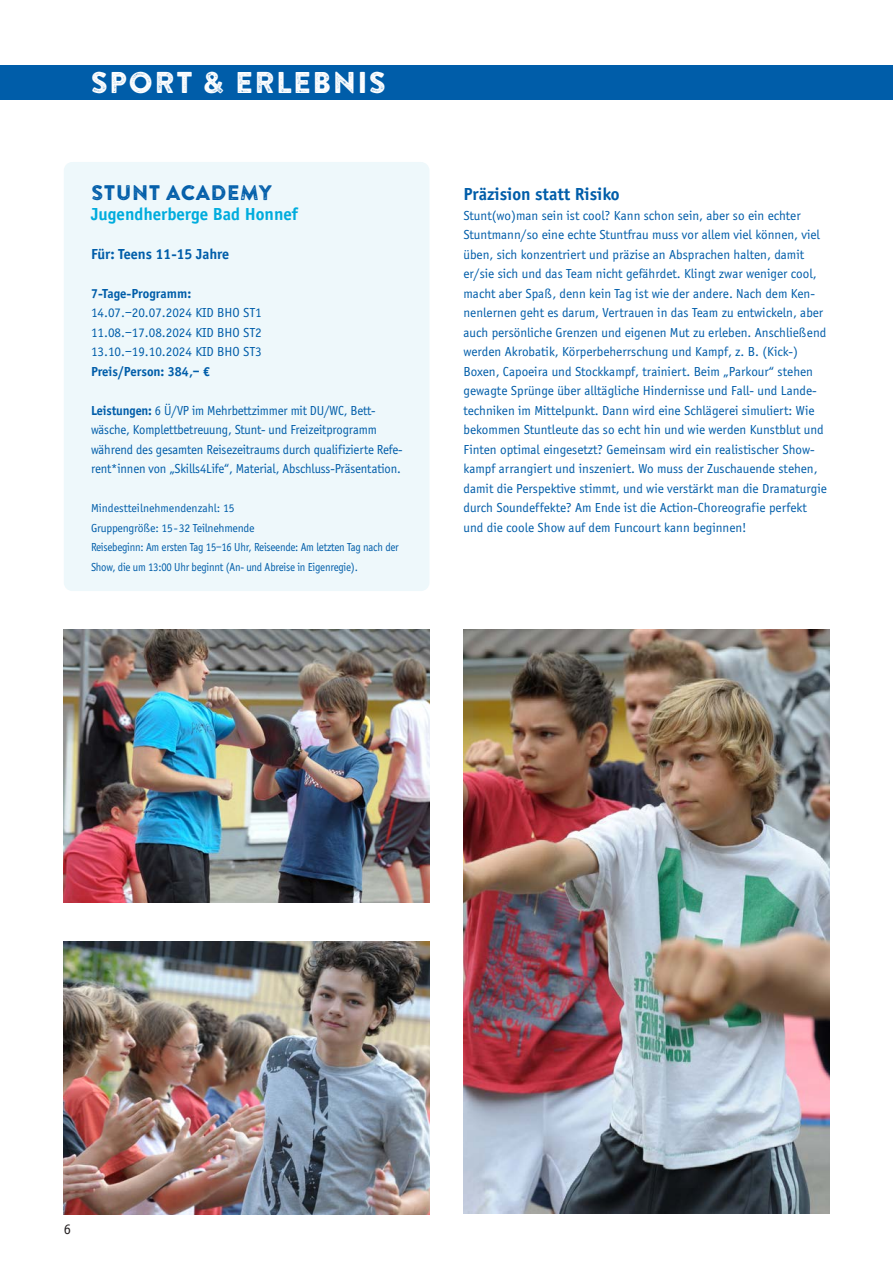
<style>
.page{position:relative;width:893px;height:1263px;background:#fff}
.page>*{position:absolute;margin:0;border:0;box-sizing:border-box;transform-origin:0 0}
.t1{font:30px "Brandon Printed Two";letter-spacing:.02em;color:#fff}
.t2{font:21px "Brandon Printed Two";color:#005da9}
.t3{font:700 18px "Officina Sans EF";color:#00acdd}
.t4{font:700 18px "Officina Sans EF";color:#005da9}
.t5{font:700 15px "Officina Sans EF";color:#005da9}
.t6{font:15px "Officina Sans EF";color:#231f20}
.t7{font:13.5px/19.5px "Officina Sans EF";color:#005da9}
.t8{font:13.5px/19.5px "Officina Sans EF";color:#005da9;scale:.96 1}
.t9{font:700 13.5px "Officina Sans EF";color:#005da9}
.t10{font:12px/19.5px "Officina Sans EF";letter-spacing:-.02em;color:#005da9}
.s1{font-weight:700}
</style>
<div class="page">
<div style="left:0;top:66px;width:893px;height:34px;background:#005da9"></div>
<img style="left:64px;top:629px;width:365px;height:273px">
<img style="left:463px;top:629px;width:366px;height:584px">
<img style="left:64px;top:941px;width:365px;height:273px">
<div style="left:64px;top:162px;width:365px;height:429px;background:#eef8fb;border-radius:9px"></div>
<h1 class="t1" style="left:90px;top:64px;width:297px">SPORT &amp; ERLEBNIS</h1>
<h2 class="t2" style="left:91px;top:180px;width:183px">STUNT ACADEMY</h2>
<h3 class="t3" style="left:91px;top:203px;width:208px">Jugendherberge Bad Honnef</h3>
<p class="t5" style="left:91px;top:245px;width:140px">Für: Teens 11-15 Jahre</p>
<p class="t9" style="left:91px;top:285px;width:102px">7-Tage-Programm:</p>
<p class="t7" style="left:91px;top:303px;width:172px;text-align:justify">14.07.–20.07.2024 KID BHO ST1<br>11.08.–17.08.2024 KID BHO ST2<br>13.10.–19.10.2024 KID BHO ST3</p>
<p class="t9" style="left:91px;top:363px;width:121px">Preis/Person: 384,– €</p>
<p class="t8" style="left:91px;top:401px;width:326px"><span class="s1">Leistungen:</span> 6 Ü/VP im Mehrbettzimmer mit DU/WC, Bett&shy;wäsche, Komplettbetreuung, Stunt- und Freizeitprogramm während des gesamten Reisezeitraums durch qualifizierte Refe&shy;rent*innen von „Skills4Life“, Material, Abschluss-Präsentation.</p>
<p class="t10" style="left:91px;top:499px;width:309px">Mindestteilnehmendenzahl: 15<br>Gruppengröße: 15-32 Teilnehmende<br>Reisebeginn: Am ersten Tag 15–16 Uhr, Reiseende: Am letzten Tag nach der Show, die um 13:00 Uhr beginnt (An- und Abreise in Eigenregie).</p>
<h3 class="t4" style="left:463px;top:183px;width:158px">Präzision statt Risiko</h3>
<p class="t7" style="left:463px;top:206px;width:365px">Stunt(wo)man sein ist cool? Kann schon sein, aber so ein echter Stuntmann/so eine echte Stuntfrau muss vor allem viel können, viel üben, sich konzentriert und präzise an Absprachen halten, damit er/sie sich und das Team nicht gefährdet. Klingt zwar weniger cool, macht aber Spaß, denn kein Tag ist wie der andere. Nach dem Ken&shy;nenlernen geht es darum, Vertrauen in das Team zu entwickeln, aber auch persönliche Grenzen und eigenen Mut zu erleben. Anschließend werden Akrobatik, Körperbeherrschung und Kampf, z. B. (Kick-)<br>Boxen, Capoeira und Stockkampf, trainiert. Beim „Parkour“ stehen gewagte Sprünge über alltägliche Hindernisse und Fall- und Lande&shy;techniken im Mittelpunkt. Dann wird eine Schlägerei simuliert: Wie bekommen Stuntleute das so echt hin und wie werden Kunstblut und Finten optimal eingesetzt? Gemeinsam wird ein realistischer Show&shy;kampf arrangiert und inszeniert. Wo muss der Zuschauende stehen, damit die Perspektive stimmt, und wie verstärkt man die Dramaturgie durch Soundeffekte? Am Ende ist die Action-Choreografie perfekt und die coole Show auf dem Funcourt kann beginnen!</p>
<p class="t6" style="left:64px;top:1220px;width:9px">6</p>
</div>
